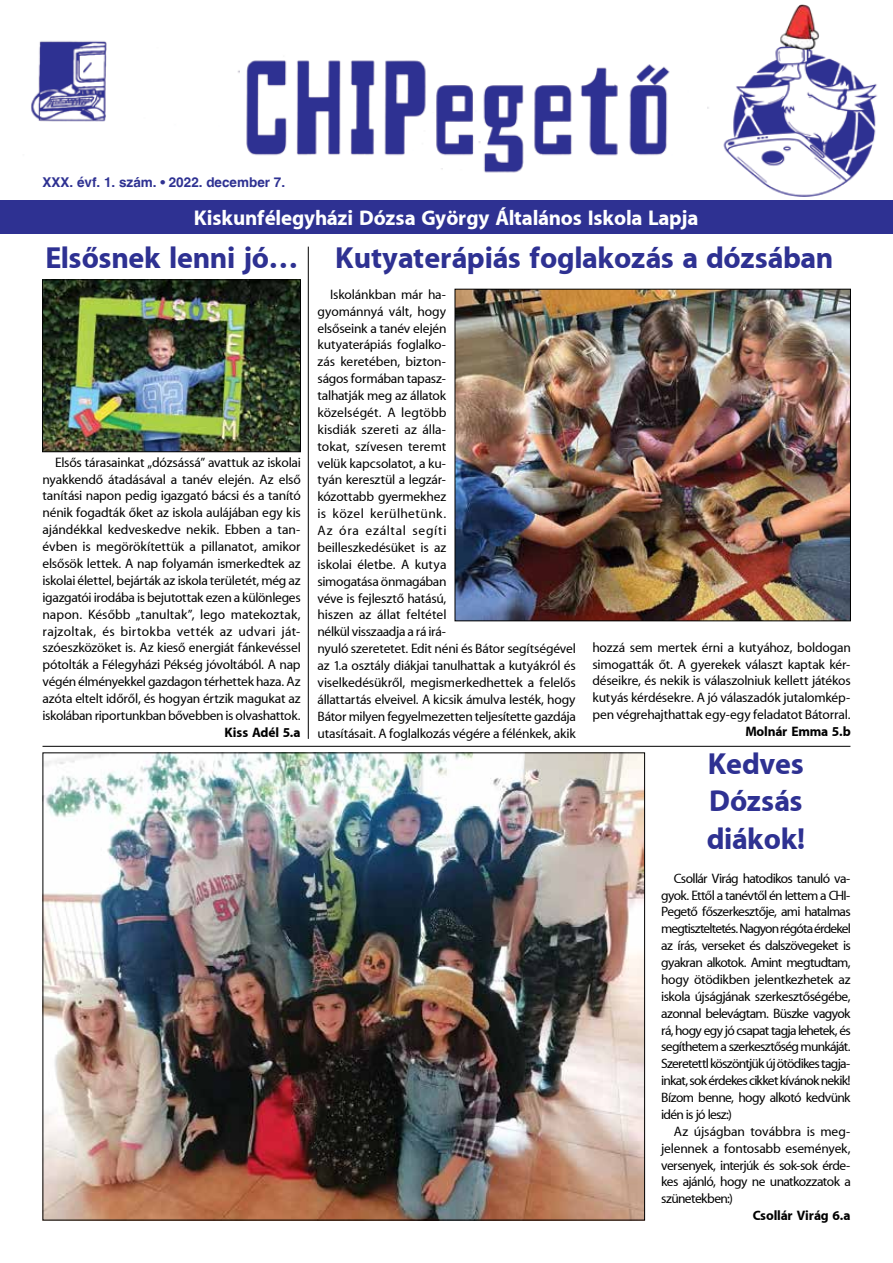
<style>
.page{position:relative;width:893px;height:1263px;background:#fff}
.page>*{position:absolute;margin:0;border:0;box-sizing:border-box;transform-origin:0 0}
.t1{font:700 30px/37.5px "Myriad PFL";color:#2e3192;text-align:justify}
.t2{font:700 21px "Myriad PFL";color:#fff}
.t3{font:13.5px/16.8px "Myriad PFL";letter-spacing:.01em;color:#000;text-align:justify}
.t4{font:700 13.5px "Myriad PFL";color:#000}
.t5{font:700 13.5px "H Switzerland";color:#2e3192}
</style>
<div class="page">
<img style="left:31px;top:41px;width:678px;height:132px">
<img style="left:723px;top:48px;width:154px;height:149px">
<div style="left:0;top:200px;width:893px;height:34px;background:#2e3192"></div>
<img style="left:44px;top:281px;width:255px;height:169px">
<div style="left:42px;top:279px;width:259px;height:173px;border:1px solid #000"></div>
<img style="left:457px;top:291px;width:392px;height:328px">
<div style="left:455px;top:289px;width:396px;height:332px;border:1px solid #000"></div>
<img style="left:45px;top:754px;width:598px;height:464px">
<img style="left:778px;top:4px;width:43px;height:45px">
<hr style="left:43px;top:746px;width:807px;height:1px;background:#000">
<hr style="left:308px;top:247px;width:1px;height:492px;background:#000">
<p class="t5" style="left:43px;top:174px;width:244px">XXX. évf. 1. szám. • 2022. december 7.</p>
<h2 class="t2" style="left:194px;top:205px;width:506px">Kiskunfélegyházi Dózsa György Általános Iskola Lapja</h2>
<h1 class="t1" style="left:45px;top:240px;width:254px">Elsősnek lenni jó…</h1>
<p class="t3" style="left:43px;top:454px;width:259px;text-indent:13px">Elsős tárasainkat „dózsássá” avattuk az iskolai nyakkendő átadásával a tanév elején. Az első tanítási napon pedig igazgató bácsi és a tanító nénik fogadták őket az iskola aulájában egy kis ajándékkal kedveskedve nekik. Ebben a tan&shy;évben is megörökítettük a pillanatot, amikor elsősök lettek. A nap folyamán ismerkedtek az iskolai élettel, bejárták az iskola területét, még az igazgatói irodába is bejutottak ezen a különleges napon. Később „tanultak”, lego matekoztak, rajzoltak, és birtokba vették az udvari ját&shy;szóeszközöket is. Az kieső energiát fánkevéssel pótolták a Félegyházi Pékség jóvoltából. A nap végén élményekkel gazdagon térhettek haza. Az azóta eltelt időről, és hogyan értzik magukat az iskolában riportunkban bővebben is olvashattok.</p>
<p class="t4" style="left:225px;top:724px;width:77px">Kiss Adél 5.a</p>
<h1 class="t1" style="left:335px;top:240px;width:499px">Kutyaterápiás foglakozás a dózsában</h1>
<p class="t3" style="left:317px;top:286px;width:259px;text-align:left;text-indent:13px">Iskolánkban már ha-<br>gyománnyá vált, hogy<br>elsőseink a tanév elején<br>kutyaterápiás foglalko-<br>zás keretében, bizton-<br>ságos formában tapasz-<br>talhatják meg az állatok<br>közelségét. A legtöbb<br>kisdiák szereti az álla-<br>tokat, szívesen teremt<br>velük kapcsolatot, a ku-<br>tyán keresztül a legzár-<br>kózottabb gyermekhez<br>is közel kerülhetünk.<br>Az óra ezáltal segíti<br>beilleszkedésüket is az<br>iskolai életbe. A kutya<br>simogatása önmagában<br>véve is fejlesztő hatású,<br>hiszen az állat feltétel<br>nélkül visszaadja a rá irá-<br>nyuló szeretetet. Edit néni és Bátor segítségével az 1.a osztály diákjai tanulhattak a kutyákról és viselkedésükről, megismerkedhettek a felelős állattartás elveivel. A kicsik ámulva lesték, hogy<br>Bátor milyen fegyelmezetten teljesítette gazdája utasításait. A foglalkozás végére a félénkek, akik</p>
<p class="t3" style="left:592px;top:639px;width:259px">hozzá sem mertek érni a kutyához, boldogan simogatták őt. A gyerekek választ kaptak kér&shy;déseikre, és nekik is válaszolniuk kellett játékos kutyás kérdésekre. A jó válaszadók jutalomkép&shy;pen végrehajthattak egy-egy feladatot Bátorral.</p>
<p class="t4" style="left:745px;top:724px;width:107px">Molnár Emma 5.b</p>
<h1 class="t1" style="left:707px;top:746px;width:100px">Kedves Dózsás diákok!</h1>
<p class="t3" style="left:661px;top:870px;width:191px;text-indent:13px">Csollár Virág hatodikos tanuló va&shy;gyok. Ettől a tanévtől én lettem a CHI-Pegető főszerkesztője, ami hatalmas megtiszteltetés. Nagyon régóta érdekel az írás, verseket és dalszövegeket is gyakran alkotok. Amint megtudtam, hogy ötödikben jelentkezhetek az iskola újságjának szerkesztőségébe, azonnal belevágtam. Büszke vagyok rá, hogy egy jó csapat tagja lehetek, és segíthetem a szerkesztőség munkáját.<br>Szeretettl köszöntjük új ötödikes tagja&shy;inkat, sok érdekes cikket kívánok nekik!<br>Bízom benne, hogy alkotó kedvünk idén is jó lesz:)</p>
<p class="t3" style="left:661px;top:1123px;width:191px;text-indent:13px">Az újságban továbbra is meg&shy;jelennek a fontosabb események, versenyek, interjúk és sok-sok érde&shy;kes ajánló, hogy ne unatkozzatok a szünetekben:)</p>
<p class="t4" style="left:753px;top:1208px;width:99px">Csollár Virág 6.a</p>
</div>
